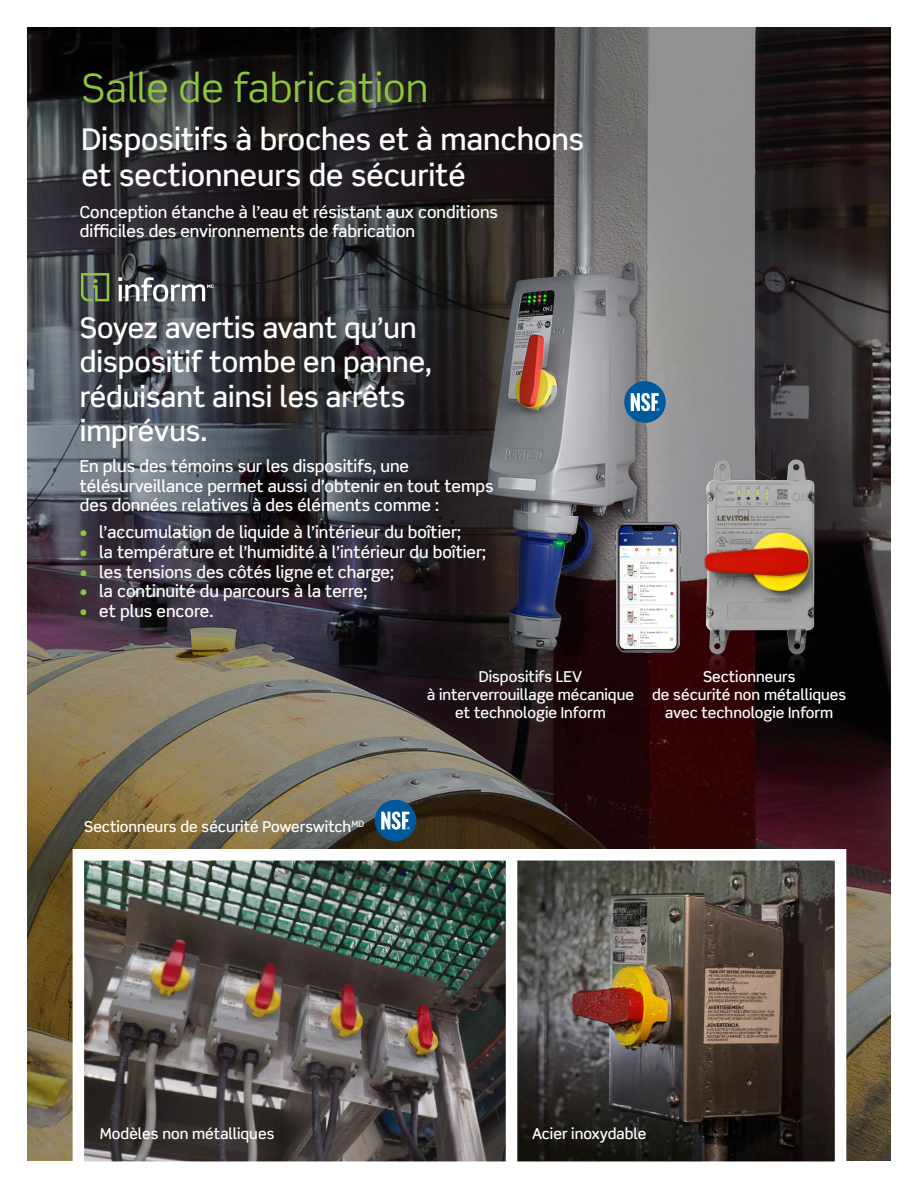
<style>
.page{position:relative;width:918px;height:1188px;background:#fff}
.page>*{position:absolute;margin:0;border:0;box-sizing:border-box;transform-origin:0 0}
.t1{font:39px "Scene Std";color:#8bc63e}
.t2{font:500 30px/36px "Scene Std";color:#fff}
.t3{font:500 28.5px/34.2px "Scene Std";color:#fff}
.t4{font:500 16.5px/19.8px "Scene Std";color:#fff}
.t5{font:500 15px/18px "Scene Std";color:#fff;text-align:center}
.s1{color:#8bc63e}
</style>
<div class="page">
<img style="left:27px;top:27px;width:864px;height:1134px">
<img style="left:517px;top:862px;width:316px;height:298px">
<div style="left:402px;top:849px;width:444px;height:324px;border:12px solid #fff"></div>
<img style="left:701px;top:456px;width:119px;height:237px">
<img style="left:615px;top:522px;width:66px;height:131px">
<svg style="left:81px;top:273px;width:28px;height:28px"></svg>
<svg style="left:118px;top:277px;width:96px;height:25px"></svg>
<div style="left:624px;top:381px;width:42px;height:42px;background:#00599a;border-radius:50%"></div>
<svg style="left:631px;top:393px;width:28px;height:18px"></svg>
<img style="left:86px;top:862px;width:418px;height:298px">
<div style="left:73px;top:849px;width:444px;height:324px;border:12px solid #fff"></div>
<div style="left:375px;top:800px;width:41px;height:41px;background:#00599a;border-radius:50%"></div>
<svg style="left:381px;top:812px;width:29px;height:18px"></svg>
<p class="t1" style="left:81px;top:64px;width:348px">Salle de fabrication</p>
<p class="t2" style="left:81px;top:121px;width:505px">Dispositifs à broches et à manchons et sectionneurs de sécurité</p>
<p class="t4" style="left:80px;top:202px;width:420px">Conception étanche à l’eau et résistant aux conditions difficiles des environnements de fabrication</p>
<p class="t3" style="left:80px;top:310px;width:354px">Soyez avertis avant qu’un dispositif tombe en panne, réduisant ainsi les arrêts imprévus.</p>
<p class="t4" style="left:80px;top:456px;width:415px">En plus des témoins sur les dispositifs, une télésurveillance permet aussi d’obtenir en tout temps des données relatives à des éléments comme :</p>
<p class="t4" style="left:80px;top:522px;width:383px"><span class="s1">•</span> l’accumulation de liquide à l’intérieur du boîtier;</p>
<p class="t4" style="left:80px;top:542px;width:408px"><span class="s1">•</span> la température et l’humidité à l’intérieur du boîtier;</p>
<p class="t4" style="left:80px;top:562px;width:316px"><span class="s1">•</span> les tensions des côtés ligne et charge;</p>
<p class="t4" style="left:80px;top:581px;width:289px"><span class="s1">•</span> la continuité du parcours à la terre;</p>
<p class="t4" style="left:80px;top:601px;width:135px"><span class="s1">•</span> et plus encore.</p>
<p class="t5" style="left:479px;top:667px;width:105px">Dispositifs LEV</p>
<p class="t5" style="left:427px;top:685px;width:209px">à interverrouillage mécanique et technologie Inform</p>
<p class="t5" style="left:652px;top:667px;width:196px">Sectionneurs<br>de sécurité non métalliques avec technologie Inform</p>
<p class="t5" style="left:84px;top:818px;width:282px">Sectionneurs de sécurité Powerswitch<sup>MD</sup></p>
<p class="t5" style="left:100px;top:1124px;width:176px">Modèles non métalliques</p>
<p class="t5" style="left:532px;top:1124px;width:116px">Acier inoxydable</p>
</div>
